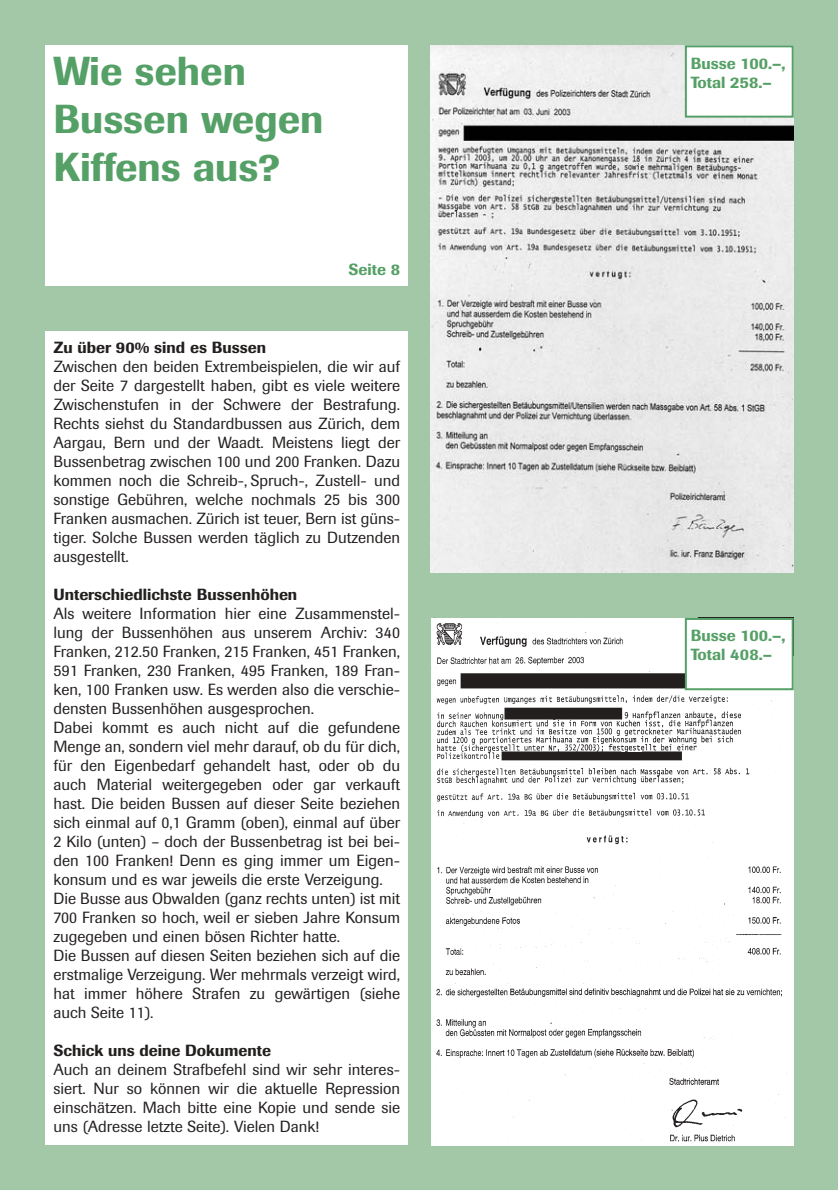
<style>
.page{position:relative;width:838px;height:1190px;background:#a3c8a7}
.page>*{position:absolute;margin:0;border:0;box-sizing:border-box;transform-origin:0 0}
.t1{font:500 40px/48px "Imago";color:#55a066}
.t2{font:16px/19px "Imago";color:#231f1f;text-align:justify}
.t3{font:500 16px "Imago";color:#231f1f}
.t4{font:500 16px/19px "Imago";color:#55a066}
</style>
<div class="page">
<img style="left:431px;top:45px;width:363px;height:528px">
<div style="left:45px;top:45px;width:363px;height:241px;background:#fff"></div>
<div style="left:45px;top:332px;width:363px;height:813px;background:#fff"></div>
<img style="left:431px;top:618px;width:363px;height:527px">
<div style="left:686px;top:46px;width:107px;height:71px;background:#fff"></div>
<div style="left:685px;top:45px;width:109px;height:73px;border:2px solid #55a066"></div>
<div style="left:686px;top:619px;width:107px;height:70px;background:#fff"></div>
<div style="left:685px;top:618px;width:109px;height:72px;border:2px solid #55a066"></div>
<h1 class="t1" style="left:53px;top:51px;width:272px">Wie sehen<br>Bussen wegen<br>Kiffens aus?</h1>
<p class="t4" style="left:348px;top:262px;width:53px">Seite 8</p>
<p class="t3" style="left:53px;top:342px;width:214px">Zu über 90% sind es Bussen</p>
<p class="t2" style="left:53px;top:359px;width:348px">Zwischen den beiden Extrembeispielen, die wir auf der Seite 7 dargestellt haben, gibt es viele weitere Zwischenstufen in der Schwere der Bestrafung.<br>Rechts siehst du Standardbussen aus Zürich, dem Aargau, Bern und der Waadt. Meistens liegt der Bussenbetrag zwischen 100 und 200 Franken. Dazu kommen noch die Schreib-, Spruch-, Zustell- und sonstige Gebühren, welche nochmals 25 bis 300<br>Franken ausmachen. Zürich ist teuer, Bern ist güns&shy;tiger. Solche Bussen werden täglich zu Dutzenden ausgestellt.</p>
<p class="t3" style="left:53px;top:589px;width:245px">Unterschiedlichste Bussenhöhen</p>
<p class="t2" style="left:53px;top:606px;width:348px;text-align:left">Als weitere Information hier eine Zusammenstel&shy;lung der Bussenhöhen aus unserem Archiv: 340<br>Franken, 212.50 Franken, 215 Franken, 451 Franken, 591 Franken, 230 Franken, 495 Franken, 189 Fran&shy;ken, 100 Franken usw. Es werden also die verschie&shy;densten Bussenhöhen ausgesprochen.<br>Dabei kommt es auch nicht auf die gefundene Menge an, sondern viel mehr darauf, ob du für dich, für den Eigenbedarf gehandelt hast, oder ob du auch Material weitergegeben oder gar verkauft hast. Die beiden Bussen auf dieser Seite beziehen sich einmal auf 0,1 Gramm (oben), einmal auf über 2 Kilo (unten) – doch der Bussenbetrag ist bei bei&shy;den 100 Franken! Denn es ging immer um Eigen&shy;konsum und es war jeweils die erste Verzeigung.<br>Die Busse aus Obwalden (ganz rechts unten) ist mit 700 Franken so hoch, weil er sieben Jahre Konsum zugegeben und einen bösen Richter hatte.<br>Die Bussen auf diesen Seiten beziehen sich auf die erstmalige Verzeigung. Wer mehrmals verzeigt wird, hat immer höhere Strafen zu gewärtigen (siehe auch Seite 11).</p>
<p class="t3" style="left:53px;top:1045px;width:219px">Schick uns deine Dokumente</p>
<p class="t2" style="left:53px;top:1062px;width:348px">Auch an deinem Strafbefehl sind wir sehr interes&shy;siert. Nur so können wir die aktuelle Repression einschätzen. Mach bitte eine Kopie und sende sie uns (Adresse letzte Seite). Vielen Dank!</p>
<p class="t4" style="left:691px;top:55px;width:96px">Busse 100.–,<br>Total 258.–</p>
<p class="t4" style="left:691px;top:628px;width:96px">Busse 100.–,<br>Total 408.–</p>
</div>
